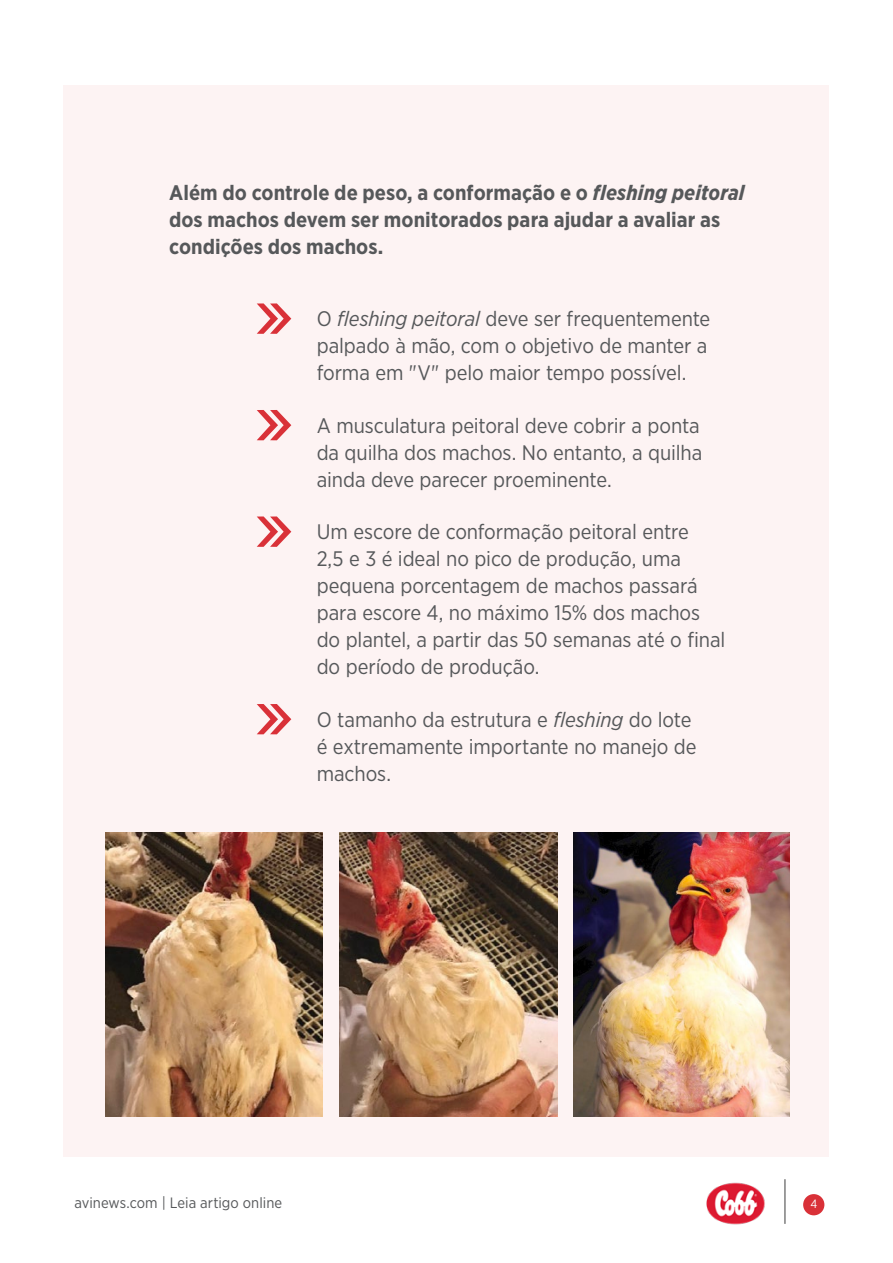
<style>
.page{position:relative;width:893px;height:1263px;background:#fff}
.page>*{position:absolute;margin:0;border:0;box-sizing:border-box;transform-origin:0 0}
.Online_txt{font:21px/27px "Gotham Narrow";letter-spacing:-.005em;color:#56585a}
.Online_txt-2{font:700 21px/27px "Gotham Narrow";color:#56585a}
.t1{font:18.3px/32.4px "Open Sans";letter-spacing:-.01em;color:#3e3e3f;text-align:justify}
.t2{font:700 18.3px "Open Sans";color:#3e3e3f}
.t3{font:15px "Gotham Narrow";color:#56585a}
.t4{font:12px "Gotham Narrow";color:#fff}
.s1{font-style:italic}
</style>
<div class="page">
<div style="left:803px;top:1194px;width:21px;height:21px;background:#d93138;border-radius:50%"></div>
<hr style="left:784px;top:1179px;width:2px;height:45px;background:#7e7e7e">
<div style="left:64px;top:85px;width:765px;height:1071px;background:#fdf3f3"></div>
<img style="left:706px;top:1182px;width:59px;height:43px">
<svg style="left:257px;top:303px;width:34px;height:31px"></svg>
<svg style="left:257px;top:410px;width:34px;height:30px"></svg>
<svg style="left:257px;top:516px;width:34px;height:31px"></svg>
<svg style="left:257px;top:704px;width:34px;height:30px"></svg>
<img style="left:105px;top:832px;width:218px;height:284px">
<img style="left:339px;top:832px;width:218px;height:284px">
<img style="left:574px;top:832px;width:215px;height:284px">
<p class="Online_txt-2" style="left:169px;top:179px;width:577px">Além do controle de peso, a conformação e o <span class="s1">fleshing peitoral </span>dos machos devem ser monitorados para ajudar a avaliar as condições dos machos.</p>
<p class="Online_txt" style="left:317px;top:305px;width:395px">O <span class="s1">fleshing peitoral</span> deve ser frequentemente palpado à mão, com o objetivo de manter a forma em "V" pelo maior tempo possível.</p>
<p class="Online_txt" style="left:317px;top:411px;width:387px;text-align:justify">A musculatura peitoral deve cobrir a ponta da quilha dos machos. No entanto, a quilha ainda deve parecer proeminente.</p>
<p class="Online_txt" style="left:317px;top:518px;width:410px">Um escore de conformação peitoral entre<br>2,5 e 3 é ideal no pico de produção, uma pequena porcentagem de machos passará para escore 4, no máximo 15% dos machos do plantel, a partir das 50 semanas até o final do período de produção.</p>
<p class="Online_txt" style="left:317px;top:705px;width:381px">O tamanho da estrutura e <span class="s1">fleshing</span> do lote é extremamente importante no manejo de machos.</p>
<p class="t2" style="left:358px;top:411px;width:27px">2.5</p>
<p class="t2" style="left:437px;top:411px;width:12px">3</p>
<p class="t2" style="left:509px;top:411px;width:12px">4</p>
<p class="t2" style="left:580px;top:411px;width:12px">5</p>
<p class="t1" style="left:353px;top:459px;width:37px">50%</p>
<p class="t1" style="left:424px;top:459px;width:37px">25%</p>
<p class="t1" style="left:424px;top:524px;width:37px">35%</p>
<p class="t1" style="left:353px;top:524px;width:37px">60%</p>
<p class="t1" style="left:424px;top:588px;width:37px">40% 40% 43%</p>
<p class="t1" style="left:496px;top:588px;width:37px;text-align:left">6%<br>9%<br>12%</p>
<p class="t1" style="left:353px;top:588px;width:37px">53% 50% 45%</p>
<p class="t1" style="left:689px;top:621px;width:37px">2.85</p>
<p class="t3" style="left:74px;top:1193px;width:209px">avinews.com | Leia artigo online</p>
<p class="t4" style="left:810px;top:1197px;width:8px">4</p>
</div>
